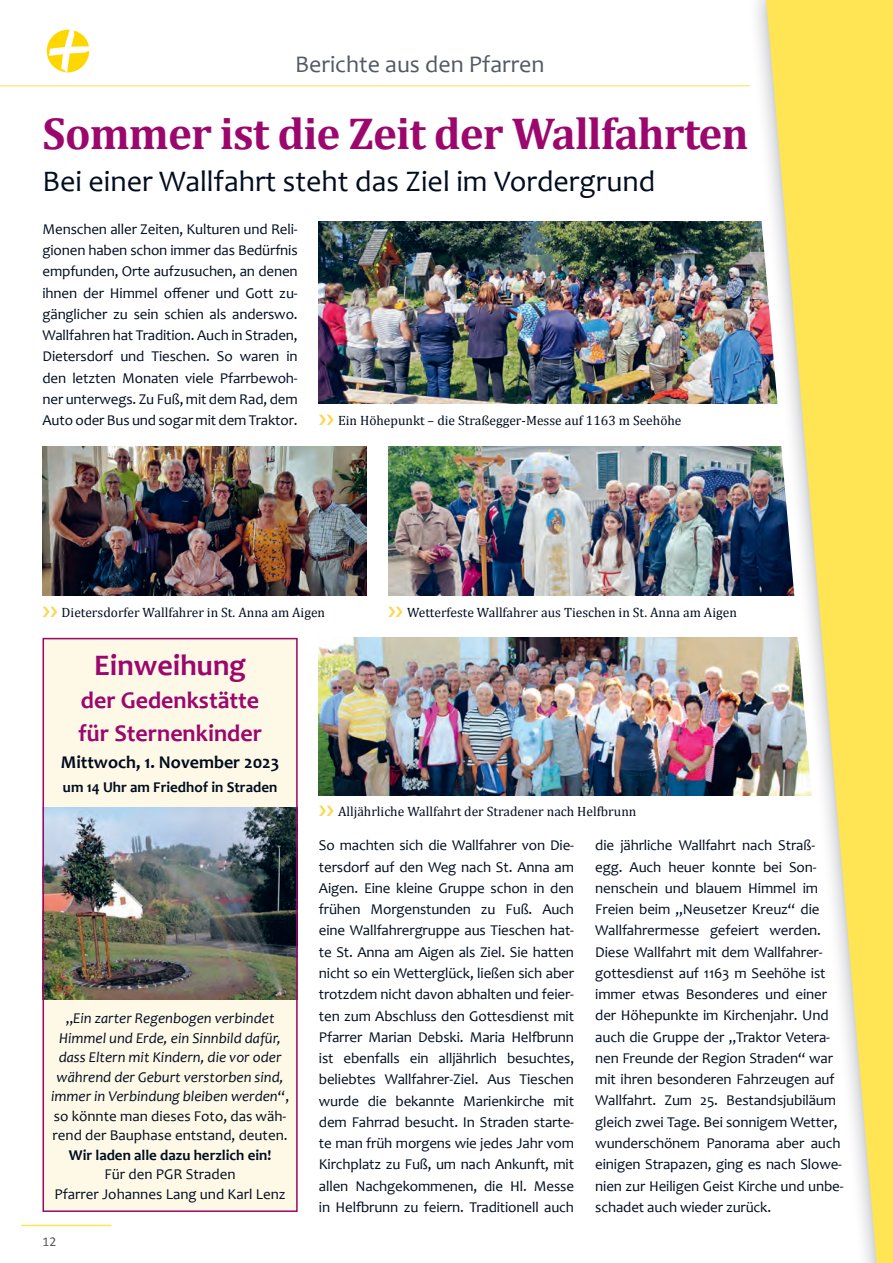
<style>
.page{position:relative;width:893px;height:1263px;background:#fff}
.page>*{position:absolute;margin:0;border:0;box-sizing:border-box;transform-origin:0 0}
.t1{font:700 45px "Cambria";letter-spacing:-.02em;color:#9c076d}
.t2{font:30px "Candara";color:#010c1f}
.t3{font:700 30px "Candara";color:#9c076d}
.t4{font:700 24px/33px "Candara";color:#9c076d}
.t5{font:24px "Candara";color:#545965}
.t6{font:700 18px "Candara";color:#010c1f}
.t7{font:15px/21.3px "Candara";letter-spacing:-.01em;color:#010c1f;text-align:justify}
.t8{font:italic 15px/19.5px "Candara";color:#010c1f;text-align:center}
.t9{font:700 15px "Candara";color:#010c1f}
.t10{font:13.5px "Cambria";color:#010c1f}
.t11{font:13.5px "Calibri";color:#545965}
.s1{font-style:normal}
</style>
<div class="page">
<hr style="left:0;top:85px;width:893px;height:2px;background:#ffe983">
<hr style="left:21px;top:1225px;width:90px;height:1px;background:#ffe454">
<svg style="left:47px;top:30px;width:42px;height:42px"></svg>
<img style="left:388px;top:446px;width:354px;height:149px">
<img style="left:319px;top:638px;width:423px;height:157px">
<img style="left:319px;top:221px;width:423px;height:183px">
<img style="left:742px;top:86px;width:5px;height:710px">
<div style="left:747px;top:0;width:146px;height:1263px;background:#010c1f;opacity:.5"></div>
<svg style="left:766px;top:0;width:127px;height:1263px;fill:#ffe454"></svg>
<div style="left:43px;top:638px;width:255px;height:574px;background:#fef9e6"></div>
<img style="left:46px;top:808px;width:249px;height:191px">
<img style="left:43px;top:446px;width:324px;height:149px">
<div style="left:43px;top:638px;width:255px;height:574px;border:2px solid #9c076d"></div>
<h3 class="t5" style="left:295px;top:50px;width:251px">Berichte aus den Pfarren</h3>
<h1 class="t1" style="left:43px;top:106px;width:708px">Sommer ist die Zeit der Wallfahrten</h1>
<h2 class="t2" style="left:43px;top:163px;width:614px">Bei einer Wallfahrt steht das Ziel im Vordergrund</h2>
<p class="t7" style="left:43px;top:218px;width:257px">Menschen aller Zeiten, Kulturen und Reli&shy;gionen haben schon immer das Bedürfnis empfunden, Orte aufzusuchen, an denen ihnen der Himmel offener und Gott zu&shy;gänglicher zu sein schien als anderswo.<br>Wallfahren hat Tradition. Auch in Straden, Dietersdorf und Tieschen. So waren in den letzten Monaten viele Pfarrbewoh&shy;ner unterwegs. Zu Fuß, mit dem Rad, dem Auto oder Bus und sogar mit dem Traktor.</p>
<p class="t10" style="left:338px;top:413px;width:345px">Ein Höhepunkt – die Straßegger-Messe auf 1163 m Seehöhe</p>
<p class="t10" style="left:62px;top:604px;width:265px">Dietersdorfer Wallfahrer in St. Anna am Aigen</p>
<p class="t10" style="left:407px;top:604px;width:331px">Wetterfeste Wallfahrer aus Tieschen in St. Anna am Aigen</p>
<h2 class="t3" style="left:94px;top:647px;width:154px">Einweihung</h2>
<h3 class="t4" style="left:78px;top:683px;width:185px">der Gedenkstätte für Sternenkinder</h3>
<p class="t6" style="left:61px;top:751px;width:220px">Mittwoch, 1. November 2023</p>
<p class="t9" style="left:63px;top:777px;width:216px">um 14 Uhr am Friedhof in Straden</p>
<p class="t8" style="left:51px;top:1009px;width:240px"><span class="s1">„</span>Ein zarter Regenbogen verbindet Himmel und Erde, ein Sinnbild dafür, dass Eltern mit Kindern, die vor oder während der Geburt verstorben sind, immer in Verbindung bleiben werden<span class="s1">“, so könnte man dieses Foto, das wäh&shy;rend der Bauphase entstand, deuten.</span></p>
<p class="t9" style="left:69px;top:1146px;width:204px">Wir laden alle dazu herzlich ein!</p>
<p class="t7" style="left:54px;top:1165px;width:233px;line-height:19.5px;text-align:center">Für den PGR Straden<br>Pfarrer Johannes Lang und Karl Lenz</p>
<p class="t11" style="left:43px;top:1233px;width:15px">12</p>
<p class="t10" style="left:338px;top:803px;width:300px">Alljährliche Wallfahrt der Stradener nach Helfbrunn</p>
<p class="t7" style="left:319px;top:835px;width:257px">So machten sich die Wallfahrer von Die&shy;tersdorf auf den Weg nach St. Anna am Aigen. Eine kleine Gruppe schon in den frühen Morgenstunden zu Fuß. Auch eine Wallfahrergruppe aus Tieschen hat&shy;te St. Anna am Aigen als Ziel. Sie hatten nicht so ein Wetterglück, ließen sich aber trotzdem nicht davon abhalten und feier&shy;ten zum Abschluss den Gottesdienst mit Pfarrer Marian Debski. Maria Helfbrunn ist ebenfalls ein alljährlich besuchtes, beliebtes Wallfahrer-Ziel. Aus Tieschen wurde die bekannte Marienkirche mit dem Fahrrad besucht. In Straden starte&shy;te man früh morgens wie jedes Jahr vom Kirchplatz zu Fuß, um nach Ankunft, mit allen Nachgekommenen, die Hl. Messe in Helfbrunn zu feiern. Traditionell auch</p>
<p class="t7" style="left:595px;top:835px;width:250px;text-align:left">die jährliche Wallfahrt nach Straß&shy;egg. Auch heuer konnte bei Son&shy;nenschein und blauem Himmel im Freien beim „Neusetzer Kreuz“ die Wallfahrermesse gefeiert werden.<br>Diese Wallfahrt mit dem Wallfahrer&shy;gottesdienst auf 1163 m Seehöhe ist immer etwas Besonderes und einer der Höhepunkte im Kirchenjahr. Und auch die Gruppe der „Traktor Vetera&shy;nen Freunde der Region Straden“ war mit ihren besonderen Fahrzeugen auf Wallfahrt. Zum 25. Bestandsjubiläum gleich zwei Tage. Bei sonnigem Wetter, wunderschönem Panorama aber auch einigen Strapazen, ging es nach Slowe&shy;nien zur Heiligen Geist Kirche und unbe&shy;schadet auch wieder zurück.</p>
</div>
